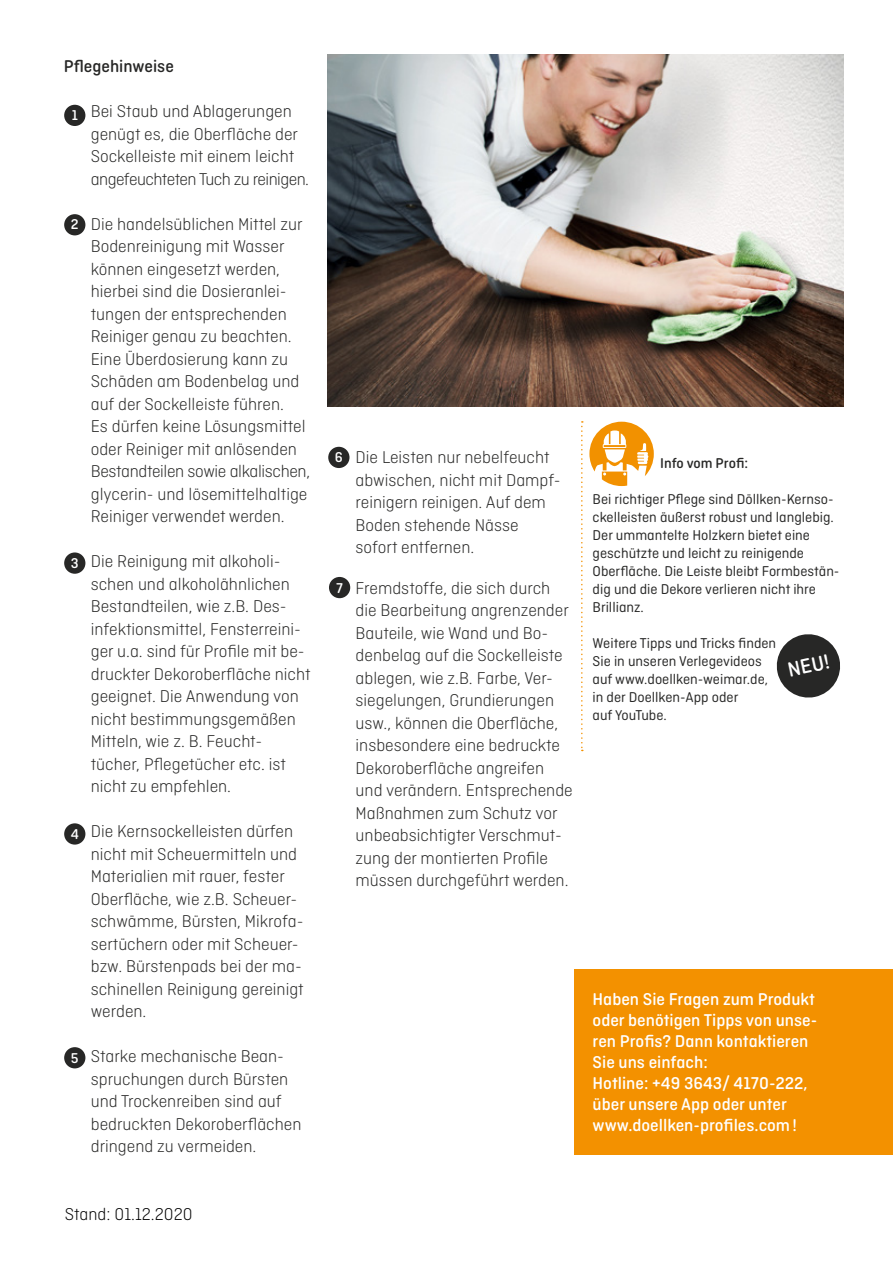
<style>
.page{position:relative;width:893px;height:1263px;background:#fff}
.page>*{position:absolute;margin:0;border:0;box-sizing:border-box;transform-origin:0 0}
.t1{font:500 21.75px "Ciutadella Rounded";color:#fff}
.t2{font:300 18px/22.5px "Ciutadella Rounded";color:#272726}
.t3{font:500 18px/21px "Ciutadella Rounded";color:#fff}
.t4{font:300 18px "Ciutadella Rounded";color:#000}
.t5{font:500 18px "Ciutadella Rounded";color:#272726}
.t6{font:15px/18px "Ciutadella Rounded";color:#272726}
.t7{font:500 15px "Ciutadella Rounded";color:#272726}
.t8{font:500 15px "Ciutadella Rounded";color:#fff}
</style>
<div class="page">
<div style="left:575px;top:969px;width:318px;height:185px;background:#f39100"></div>
<img style="left:328px;top:54px;width:516px;height:353px">
<svg style="left:589px;top:422px;width:65px;height:64px"></svg>
<svg style="left:581px;top:421px;width:2px;height:330px"></svg>
<div style="left:64px;top:105px;width:21px;height:21px;background:#272726;border-radius:50%"></div>
<div style="left:64px;top:214px;width:21px;height:21px;background:#272726;border-radius:50%"></div>
<div style="left:64px;top:552px;width:21px;height:22px;background:#272726;border-radius:50%"></div>
<div style="left:64px;top:823px;width:21px;height:22px;background:#272726;border-radius:50%"></div>
<div style="left:64px;top:1047px;width:21px;height:21px;background:#272726;border-radius:50%"></div>
<svg style="left:776px;top:634px;width:64px;height:64px"></svg>
<div style="left:328px;top:447px;width:21px;height:21px;background:#272726;border-radius:50%"></div>
<div style="left:329px;top:577px;width:21px;height:21px;background:#272726;border-radius:50%"></div>
<p class="t5" style="left:64px;top:56px;width:112px">Pflegehinweise</p>
<p class="t2" style="left:91px;top:100px;width:220px">Bei Staub und Ablagerungen genügt es, die Oberfläche der<br>Sockelleiste mit einem leicht angefeuchteten Tuch zu reinigen.</p>
<p class="t2" style="left:91px;top:212px;width:221px">Die handelsüblichen Mittel zur<br>Bodenreinigung mit Wasser können eingesetzt werden, hierbei sind die Dosieranlei&shy;tungen der entsprechenden<br>Reiniger genau zu beachten.<br>Eine Überdosierung kann zu<br>Schäden am Bodenbelag und auf der Sockelleiste führen.<br>Es dürfen keine Lösungsmittel oder Reiniger mit anlösenden<br>Bestandteilen sowie alkalischen, glycerin- und lösemittelhaltige<br>Reiniger verwendet werden.</p>
<p class="t2" style="left:91px;top:550px;width:221px">Die Reinigung mit alkoholi&shy;schen und alkoholähnlichen<br>Bestandteilen, wie z.B. Des&shy;infektionsmittel, Fensterreini&shy;ger u.a. sind für Profile mit be&shy;druckter Dekoroberfläche nicht geeignet. Die Anwendung von nicht bestimmungsgemäßen<br>Mitteln, wie z. B. Feucht&shy;tücher, Pflegetücher etc. ist nicht zu empfehlen.</p>
<p class="t2" style="left:91px;top:820px;width:214px">Die Kernsockelleisten dürfen nicht mit Scheuermitteln und<br>Materialien mit rauer, fester<br>Oberfläche, wie z.B. Scheuer&shy;schwämme, Bürsten, Mikrofa&shy;sertüchern oder mit Scheuer&shy;bzw. Bürstenpads bei der ma&shy;schinellen Reinigung gereinigt werden.</p>
<p class="t2" style="left:91px;top:1045px;width:212px">Starke mechanische Bean&shy;spruchungen durch Bürsten und Trockenreiben sind auf bedruckten Dekoroberflächen dringend zu vermeiden.</p>
<p class="t8" style="left:72px;top:107px;width:8px">1</p>
<p class="t8" style="left:71px;top:216px;width:9px">2</p>
<p class="t8" style="left:71px;top:554px;width:9px">3</p>
<p class="t8" style="left:71px;top:825px;width:10px">4</p>
<p class="t8" style="left:71px;top:1050px;width:9px">5</p>
<p class="t4" style="left:65px;top:1204px;width:129px">Stand: 01.12.2020</p>
<p class="t8" style="left:335px;top:449px;width:10px">6</p>
<p class="t8" style="left:336px;top:580px;width:8px">7</p>
<p class="t2" style="left:356px;top:446px;width:206px">Die Leisten nur nebelfeucht abwischen, nicht mit Dampf&shy;reinigern reinigen. Auf dem<br>Boden stehende Nässe sofort entfernen.</p>
<p class="t2" style="left:356px;top:576px;width:219px">Fremdstoffe, die sich durch die Bearbeitung angrenzender<br>Bauteile, wie Wand und Bo&shy;denbelag auf die Sockelleiste ablegen, wie z.B. Farbe, Ver&shy;siegelungen, Grundierungen usw., können die Oberfläche, insbesondere eine bedruckte<br>Dekoroberfläche angreifen und verändern. Entsprechende<br>Maßnahmen zum Schutz vor unbeabsichtigter Verschmut&shy;zung der montierten Profile müssen durchgeführt werden.</p>
<p class="t7" style="left:660px;top:455px;width:90px">Info vom Profi:</p>
<p class="t6" style="left:593px;top:490px;width:248px">Bei richtiger Pflege sind Döllken-Kernso&shy;ckelleisten äußerst robust und langlebig.<br>Der ummantelte Holzkern bietet eine geschützte und leicht zu reinigende Oberfläche. Die Leiste bleibt Formbestän&shy;dig und die Dekore verlieren nicht ihre Brillianz.</p>
<p class="t6" style="left:593px;top:634px;width:185px">Weitere Tipps und Tricks finden<br>Sie in unseren Verlegevideos auf www.doellken-weimar.de, in der Doellken-App oder<br>auf YouTube.</p>
<p class="t1" style="left:785px;top:658px;width:44px;rotate:-12deg">NEU!</p>
<p class="t3" style="left:593px;top:989px;width:226px">Haben Sie Fragen zum Produkt oder benötigen Tipps von unse&shy;ren Profis? Dann kontaktieren<br>Sie uns einfach:<br>Hotline: +49 3643/ 4170-222, über unsere App oder unter www.doellken-profiles.com!</p>
</div>
